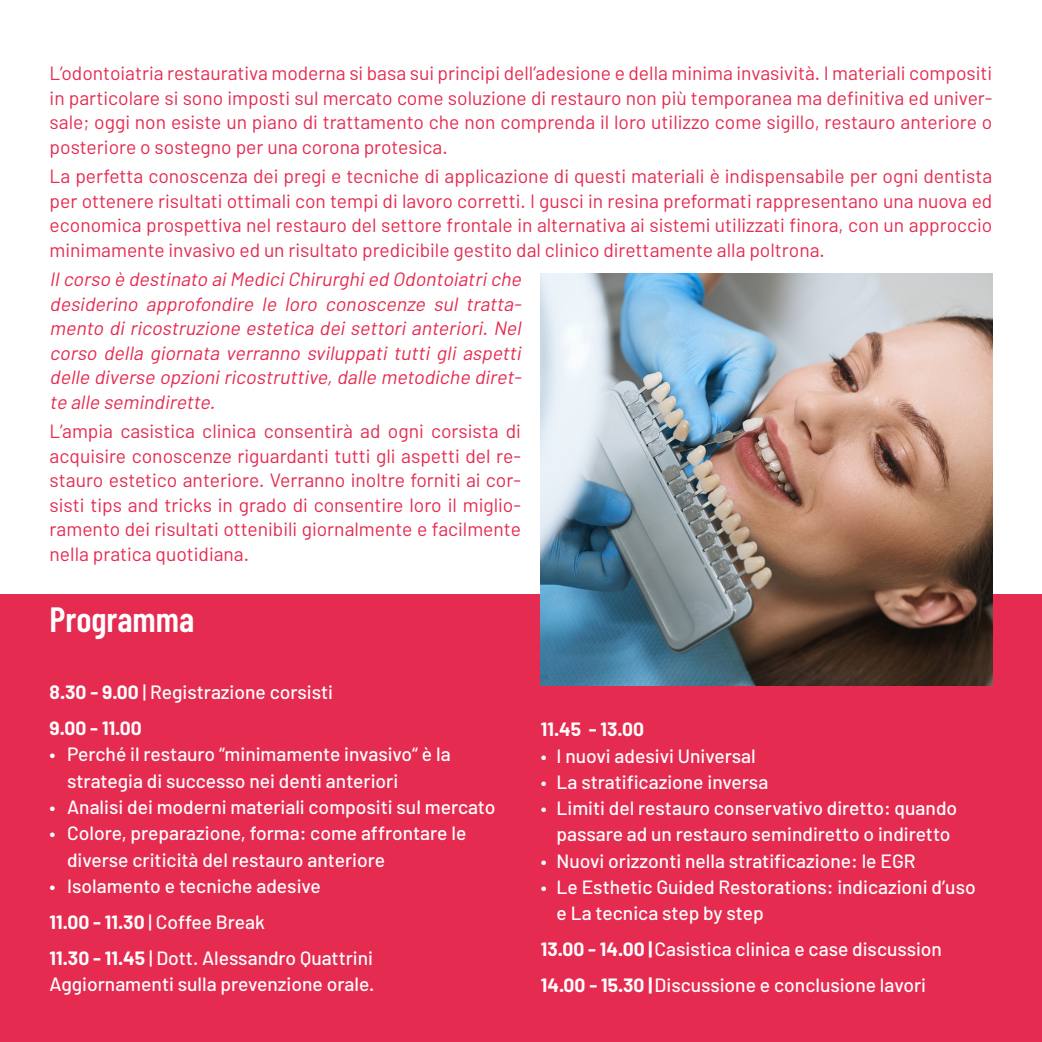
<style>
.page{position:relative;width:1042px;height:1042px;background:#fff}
.page>*{position:absolute;margin:0;border:0;box-sizing:border-box;transform-origin:0 0}
.t1{font:600 35px "Barlow Condensed";color:#fff}
.t2{font:19.25px/24.5px "Barlow";color:#e52b50;text-align:justify}
.t3{font:500 19.25px/26.2px "Barlow";color:#fff}
.t4{font:italic 19.25px/24.5px "Barlow";color:#e52b50;text-align:justify}
.t5{font:700 19.25px "Barlow";color:#fff}
.s1{font-weight:700}
</style>
<div class="page">
<div style="left:0;top:594px;width:1042px;height:448px;background:#e52b50"></div>
<img style="left:541px;top:273px;width:451px;height:413px">
<p class="t2" style="left:50px;top:60px;width:944px">L’odontoiatria restaurativa moderna si basa sui principi dell’adesione e della minima invasività. I materiali compositi in particolare si sono imposti sul mercato come soluzione di restauro non più temporanea ma definitiva ed univer&shy;sale; oggi non esiste un piano di trattamento che non comprenda il loro utilizzo come sigillo, restauro anteriore o posteriore o sostegno per una corona protesica.</p>
<p class="t2" style="left:50px;top:163px;width:944px">La perfetta conoscenza dei pregi e tecniche di applicazione di questi materiali è indispensabile per ogni dentista per ottenere risultati ottimali con tempi di lavoro corretti. I gusci in resina preformati rappresentano una nuova ed economica prospettiva nel restauro del settore frontale in alternativa ai sistemi utilizzati finora, con un approccio minimamente invasivo ed un risultato predicibile gestito dal clinico direttamente alla poltrona.</p>
<p class="t4" style="left:50px;top:266px;width:477px">Ilcorso è destinato aiMediciChirurghied Odontoiatriche desiderino approfondire le loro conoscenze sul tratta&shy;mento di ricostruzione estetica dei settori anteriori. Nel corso della giornata verranno sviluppati tutti gli aspetti delle diverse opzioniricostruttive,dalle metodiche diret&shy;te alle semindirette.</p>
<p class="t2" style="left:50px;top:418px;width:473px">L’ampia casistica clinica consentirà ad ogni corsista di acquisire conoscenze riguardanti tutti gli aspetti del re&shy;stauro estetico anteriore. Verranno inoltre forniti ai cor&shy;sisti tips and tricks in grado di consentire loro il miglio&shy;ramento dei risultati ottenibili giornalmente e facilmente nella pratica quotidiana.</p>
<p class="t1" style="left:50px;top:597px;width:146px">Programma</p>
<p class="t3" style="left:50px;top:678px;width:285px"><span class="s1">8.30 - 9.00</span> | Registrazione corsisti</p>
<p class="t5" style="left:50px;top:716px;width:94px">9.00 - 11.00</p>
<p class="t3" style="left:67px;top:741px;width:385px;text-indent:-18px">• Perché il restauro “minimamente invasivo“ è la strategia di successo nei denti anteriori</p>
<p class="t3" style="left:50px;top:793px;width:447px">• Analisi dei moderni materiali compositi sul mercato</p>
<p class="t3" style="left:67px;top:820px;width:401px;text-indent:-18px">• Colore, preparazione, forma: come affrontare le diverse criticità del restauro anteriore</p>
<p class="t3" style="left:50px;top:872px;width:273px">• Isolamento e tecniche adesive</p>
<p class="t3" style="left:50px;top:908px;width:217px"><span class="s1">11.00 - 11.30</span> | Coffee Break</p>
<p class="t3" style="left:50px;top:944px;width:326px"><span class="s1">11.30 - 11.45</span> | Dott. Alessandro Quattrini<br>Aggiornamenti sulla prevenzione orale.</p>
<p class="t5" style="left:541px;top:717px;width:105px">11.45 - 13.00</p>
<p class="t3" style="left:541px;top:742px;width:216px">• I nuovi adesivi Universal</p>
<p class="t3" style="left:541px;top:768px;width:229px">• La stratificazione inversa</p>
<p class="t3" style="left:541px;top:794px;width:418px;text-align:center">• Limiti del restauro conservativo diretto: quando passare ad un restauro semindiretto o indiretto</p>
<p class="t3" style="left:541px;top:847px;width:376px">• Nuovi orizzonti nella stratificazione: le EGR</p>
<p class="t3" style="left:556px;top:873px;width:421px;text-indent:-16px">• Le Esthetic Guided Restorations: indicazioni d’uso e La tecnica step by step</p>
<p class="t3" style="left:541px;top:936px;width:403px"><span class="s1">13.00 - 14.00 |</span>Casistica clinica e case discussion</p>
<p class="t3" style="left:541px;top:972px;width:387px"><span class="s1">14.00 - 15.30 |</span>Discussione e conclusione lavori</p>
</div>
